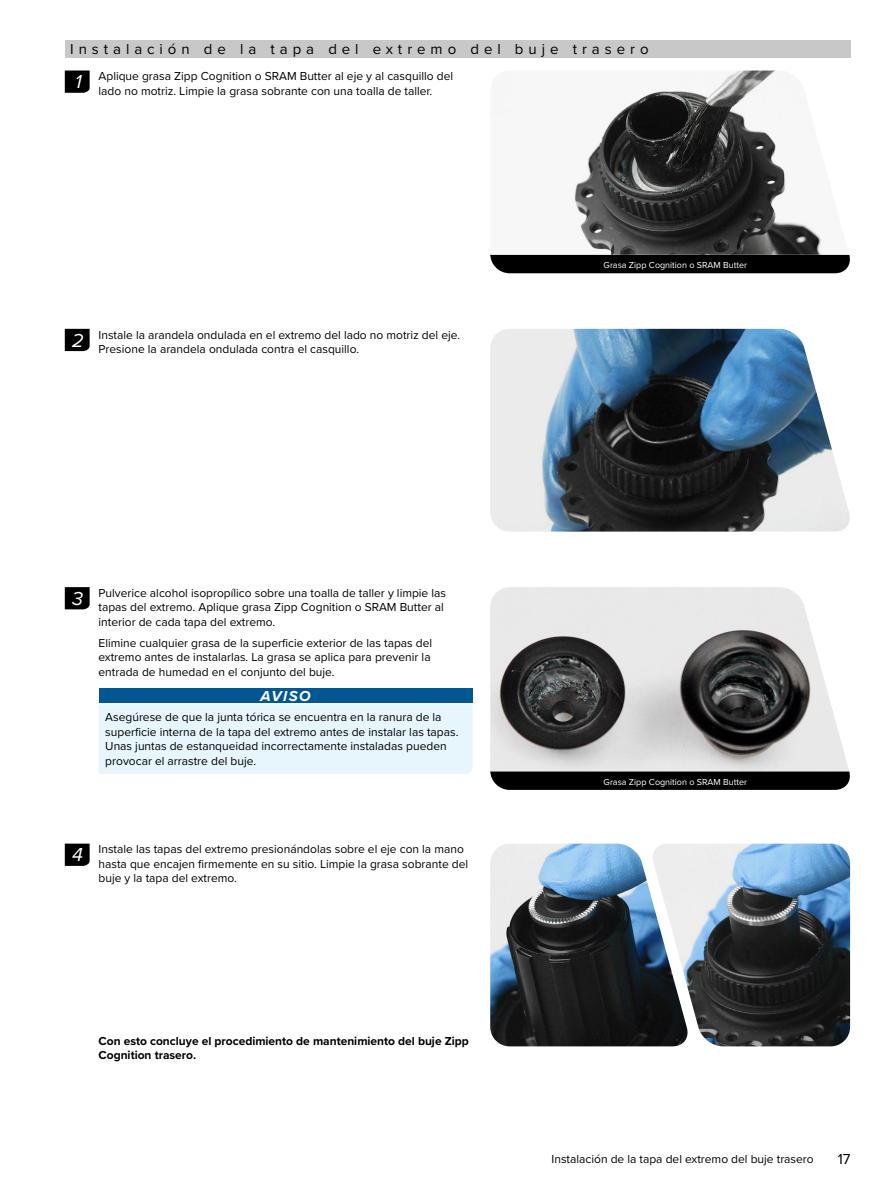
<style>
.page{position:relative;width:891px;height:1188px;background:#fff}
.page>*{position:absolute;margin:0;border:0;box-sizing:border-box;transform-origin:0 0}
.t1{font:italic 19.5px "Proxima Nova";color:#fff}
.Section_Title_-_Grey{font:15px "Proxima Nova";letter-spacing:.33em;color:#000}
.Signal_Word_left_ind{font:italic 700 15px "Proxima Nova";letter-spacing:.1em;color:#fff}
.Normal_Text_-_Right{font:12px/14.4px "Proxima Nova";color:#000}
.Signal_Word_Text_-_N{font:12px/14.4px "Proxima Nova";color:#000}
.Normal_Text_-_Right-2{font:700 12px/14.4px "Proxima Nova";color:#000}
.t2{font:9px "Proxima Nova";color:#fff}
</style>
<div class="page">
<div style="left:65px;top:40px;width:785px;height:18px;background:#c7c8ca"></div>
<div style="left:99px;top:688px;width:373px;height:16px;background:#005792"></div>
<div style="left:99px;top:704px;width:373px;height:70px;background:#e7f6fd"></div>
<svg style="left:65px;top:71px;width:25px;height:22px"></svg>
<div style="left:490px;top:255px;width:360px;height:18px;background:#000"></div>
<img style="left:490px;top:71px;width:359px;height:184px">
<svg style="left:65px;top:329px;width:25px;height:22px"></svg>
<img style="left:490px;top:329px;width:360px;height:203px">
<svg style="left:65px;top:587px;width:25px;height:22px"></svg>
<svg style="left:490px;top:771px;width:360px;height:19px;background:#0d0d0d"></svg>
<img style="left:490px;top:587px;width:359px;height:184px">
<svg style="left:65px;top:844px;width:25px;height:22px"></svg>
<img style="left:490px;top:844px;width:161px;height:202px">
<img style="left:651px;top:844px;width:199px;height:202px">
<p class="Section_Title_-_Grey" style="left:70px;top:38px;width:580px">Instalación de la tapa del extremo del buje trasero</p>
<p class="Normal_Text_-_Right" style="left:99px;top:69px;width:356px">Aplique grasa Zipp Cognition o SRAM Butter al eje y al casquillo del lado no motriz. Limpie la grasa sobrante con una toalla de taller.</p>
<p class="t1" style="left:75px;top:67px;width:8px">1</p>
<p class="t1" style="left:72px;top:325px;width:13px">2</p>
<p class="Normal_Text_-_Right" style="left:99px;top:327px;width:363px">Instale la arandela ondulada en el extremo del lado no motriz del eje.<br>Presione la arandela ondulada contra el casquillo.</p>
<p class="t2" style="left:604px;top:258px;width:145px">Grasa Zipp Cognition o SRAM Butter</p>
<p class="t1" style="left:72px;top:584px;width:12px">3</p>
<p class="Normal_Text_-_Right" style="left:99px;top:585px;width:349px">Pulverice alcohol isopropílico sobre una toalla de taller y limpie las tapas del extremo. Aplique grasa Zipp Cognition o SRAM Butter al interior de cada tapa del extremo.</p>
<p class="Normal_Text_-_Right" style="left:99px;top:635px;width:335px">Elimine cualquier grasa de la superficie exterior de las tapas del extremo antes de instalarlas. La grasa se aplica para prevenir la entrada de humedad en el conjunto del buje.</p>
<p class="Signal_Word_left_ind" style="left:260px;top:685px;width:52px">AVISO</p>
<p class="Signal_Word_Text_-_N" style="left:105px;top:710px;width:355px">Asegúrese de que la junta tórica se encuentra en la ranura de la superficie interna de la tapa del extremo antes de instalar las tapas.<br>Unas juntas de estanqueidad incorrectamente instaladas pueden provocar el arrastre del buje.</p>
<p class="t1" style="left:72px;top:840px;width:12px">4</p>
<p class="Normal_Text_-_Right" style="left:99px;top:842px;width:371px">Instale las tapas del extremo presionándolas sobre el eje con la mano hasta que encajen firmemente en su sitio. Limpie la grasa sobrante del buje y la tapa del extremo.</p>
<p class="Normal_Text_-_Right-2" style="left:99px;top:1034px;width:372px">Con esto concluye el procedimiento de mantenimiento del buje Zipp<br>Cognition trasero.</p>
<p class="t2" style="left:604px;top:775px;width:145px">Grasa Zipp Cognition o SRAM Butter</p>
<p class="Signal_Word_Text_-_N" style="left:552px;top:1151px;width:264px">Instalación de la tapa del extremo del buje trasero</p>
<p class="Section_Title_-_Grey" style="left:838px;top:1148px;width:14px">17</p>
</div>
